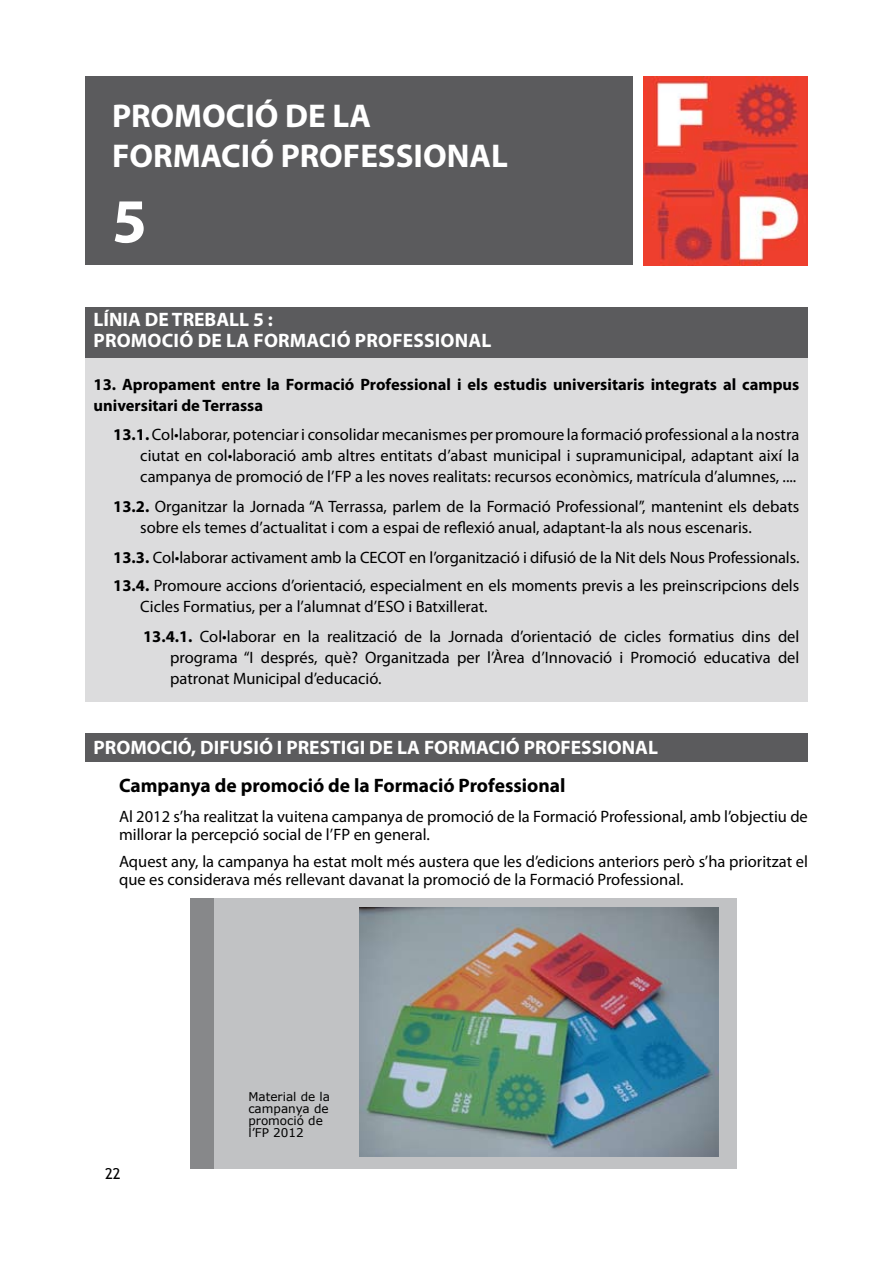
<style>
.page{position:relative;width:893px;height:1263px;background:#fff}
.page>*{position:absolute;margin:0;border:0;box-sizing:border-box;transform-origin:0 0}
.t1{font:700 63px "Myriad Pro";color:#fff}
.t2{font:700 33px/39.6px "Myriad Pro";color:#fff}
.t3{font:700 19.5px/21px "Myriad Pro";color:#fff}
.t4{font:700 19.5px "Myriad Pro";color:#000}
.t5{font:16.5px/21px "Myriad Pro";color:#000}
.t6{font:700 16.5px/21px "Myriad Pro";color:#000}
.t7{font:15px "Trebuchet MS";color:#000}
.t8{font:12px/12px "Verdana";color:#000}
.s1{font-weight:700}
</style>
<div class="page">
<div style="left:85px;top:77px;width:548px;height:188px;background:#5b5b5d"></div>
<div style="left:85px;top:307px;width:723px;height:51px;background:#5b5b5d"></div>
<div style="left:85px;top:358px;width:723px;height:344px;background:#dcdcdd"></div>
<div style="left:85px;top:733px;width:723px;height:29px;background:#5b5b5d"></div>
<div style="left:191px;top:898px;width:545px;height:270px;background:#c1c2c4"></div>
<div style="left:191px;top:898px;width:23px;height:270px;background:#87888a"></div>
<img style="left:360px;top:907px;width:359px;height:250px">
<img style="left:643px;top:77px;width:165px;height:188px">
<h2 class="t2" style="left:112px;top:95px;width:397px">PROMOCIÓ DE LA<br>FORMACIÓ PROFESSIONAL</h2>
<h1 class="t1" style="left:112px;top:180px;width:36px">5</h1>
<p class="t3" style="left:94px;top:309px;width:399px">LÍNIA DE TREBALL 5 :<br>PROMOCIÓ DE LA FORMACIÓ PROFESSIONAL</p>
<p class="t6" style="left:94px;top:373px;width:707px">13. Apropament entre la Formació Professional i els estudis universitaris integrats al campus universitari de Terrassa</p>
<p class="t5" style="left:140px;top:423px;width:661px;text-align:justify;text-indent:-27px"><span class="s1">13.1.</span> Col•laborar, potenciar i consolidar mecanismes per promoure la formació professional a la nostra ciutat en col•laboració amb altres entitats d’abast municipal i supramunicipal, adaptant així la campanya de promoció de l’FP a les noves realitats: recursos econòmics, matrícula d’alumnes, ....</p>
<p class="t5" style="left:140px;top:495px;width:660px;text-indent:-27px"><span class="s1">13.2.</span> Organitzar la Jornada “A Terrassa, parlem de la Formació Professional”, mantenint els debats sobre els temes d’actualitat i com a espai de reflexió anual, adaptant-la als nous escenaris.</p>
<p class="t5" style="left:113px;top:542px;width:688px;line-height:28.5px"><span class="s1">13.3.</span> Col•laborar activament amb la CECOT en l’organització i difusió de la Nit dels Nous Professionals.<br><span class="s1">13.4.</span> Promoure accions d’orientació, especialment en els moments previs a les preinscripcions dels</p>
<p class="t5" style="left:140px;top:591px;width:661px;line-height:30px">Cicles Formatius, per a l’alumnat d’ESO i Batxillerat.<br><span class="s1">13.4.1.</span> Col•laborar en la realització de la Jornada d’orientació de cicles formatius dins del</p>
<p class="t5" style="left:170px;top:647px;width:631px">programa “I després, què? Organitzada per l’Àrea d’Innovació i Promoció educativa del patronat Municipal d’educació.</p>
<p class="t3" style="left:94px;top:736px;width:566px">PROMOCIÓ, DIFUSIÓ I PRESTIGI DE LA FORMACIÓ PROFESSIONAL</p>
<p class="t4" style="left:119px;top:773px;width:448px">Campanya de promoció de la Formació Professional</p>
<p class="t5" style="left:119px;top:808px;width:690px;line-height:18px">Al 2012 s’ha realitzat la vuitena campanya de promoció de la Formació Professional, amb l’objectiu de millorar la percepció social de l’FP en general.</p>
<p class="t5" style="left:119px;top:852px;width:690px;line-height:18px">Aquest any, la campanya ha estat molt més austera que les d’edicions anteriors però s’ha prioritzat el que es considerava més rellevant davanat la promoció de la Formació Professional.</p>
<p class="t7" style="left:105px;top:1165px;width:17px">22</p>
<p class="t8" style="left:248px;top:1090px;width:83px">Material de la campanya de promoció de l’FP 2012</p>
</div>
